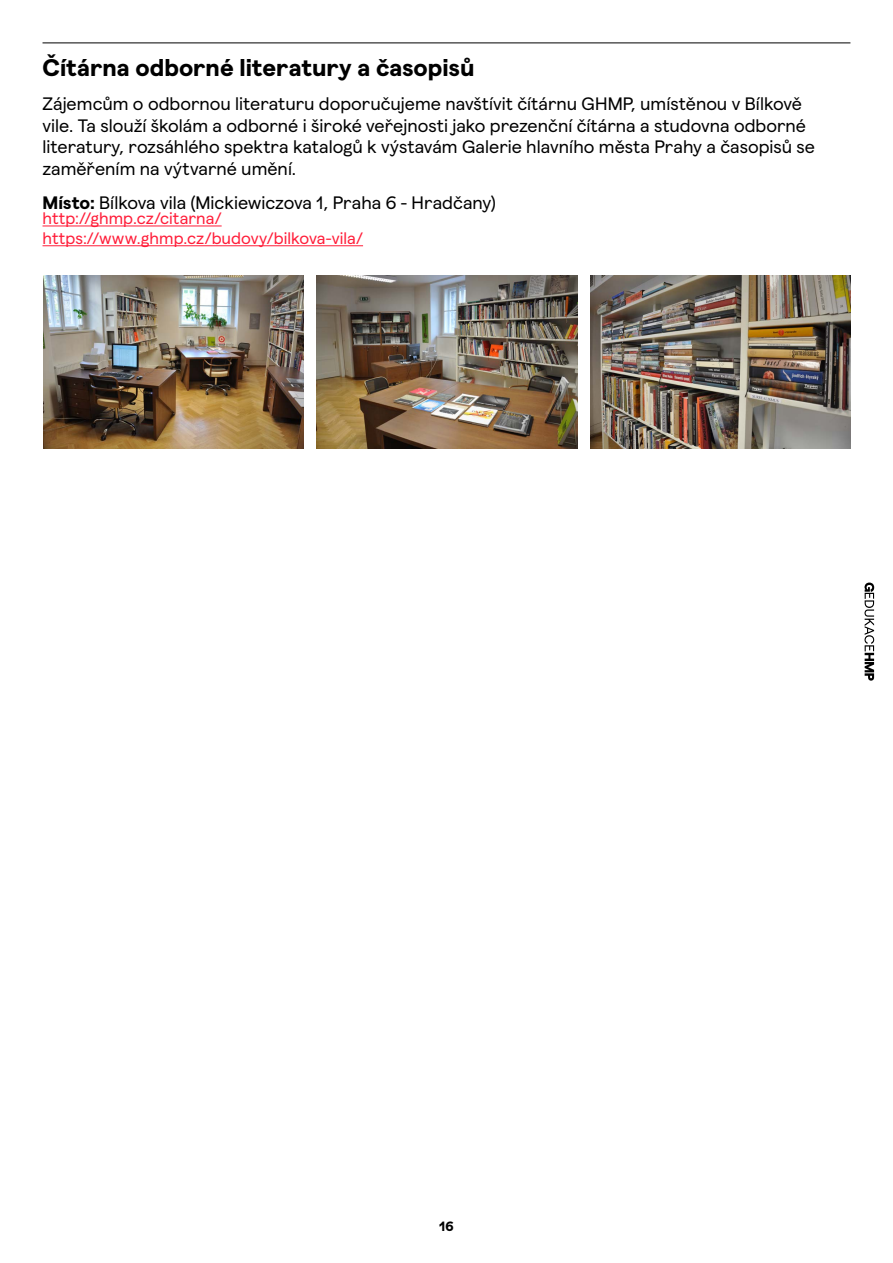
<style>
.page{position:relative;width:893px;height:1263px;background:#fff}
.page>*{position:absolute;margin:0;border:0;box-sizing:border-box;transform-origin:0 0}
.t1{font:700 24px "Magger";color:#000}
.t2{font:18px/21.6px "Magger";color:#000}
.t3{font:16.5px/19.8px "Magger";letter-spacing:.005em;color:#ff1d39}
.t4{font:700 13.5px "Magger";color:#000}
.s1{font-weight:700}
</style>
<div class="page">
<svg style="left:864px;top:582px;width:10px;height:99px"></svg>
<hr style="left:43px;top:226px;width:179px;height:1px;background:#ff1d39">
<hr style="left:43px;top:245px;width:320px;height:1px;background:#ff1d39">
<img style="left:43px;top:275px;width:261px;height:173px">
<img style="left:317px;top:275px;width:260px;height:173px">
<img style="left:590px;top:275px;width:260px;height:173px">
<hr style="left:43px;top:43px;width:807px;height:1px;background:#000">
<h1 class="t1" style="left:43px;top:48px;width:433px">Čítárna odborné literatury a časopisů</h1>
<p class="t2" style="left:43px;top:92px;width:774px">Zájemcům o odbornou literaturu doporučujeme navštívit čítárnu GHMP, umístěnou v Bílkově vile. Ta slouží školám a odborné i široké veřejnosti jako prezenční čítárna a studovna odborné literatury, rozsáhlého spektra katalogů k výstavám Galerie hlavního města Prahy a časopisů se zaměřením na výtvarné umění.</p>
<p class="t2" style="left:43px;top:191px;width:455px"><span class="s1">Místo:</span> Bílkova vila (Mickiewiczova 1, Praha 6 - Hradčany)</p>
<p class="t3" style="left:43px;top:207px;width:322px">http://ghmp.cz/citarna/ https://www.ghmp.cz/budovy/bilkova-vila/</p>
<p class="t4" style="left:439px;top:1216px;width:16px">16</p>
</div>
